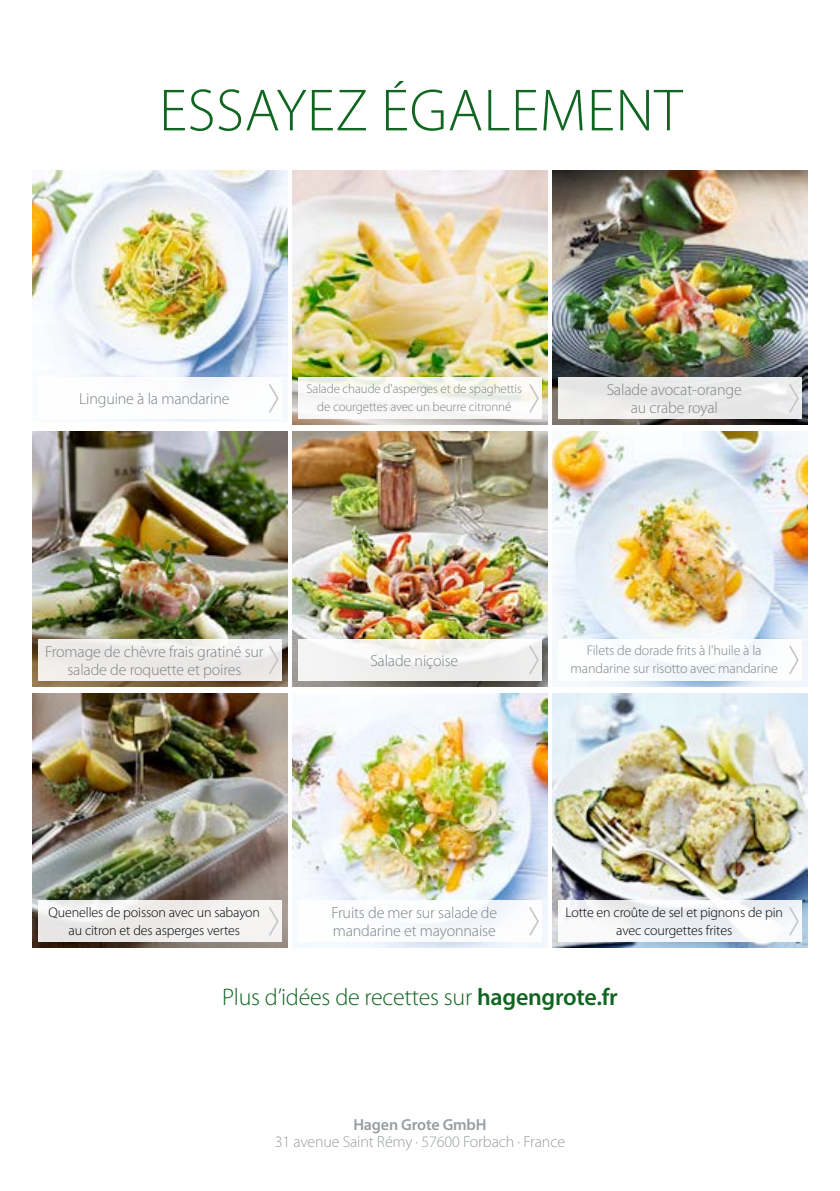
<style>
.page{position:relative;width:840px;height:1191px;background:#fff}
.page>*{position:absolute;margin:0;border:0;box-sizing:border-box;transform-origin:0 0}
.t1{font:300 60px "Myriad Pro";letter-spacing:.01em;color:#106621}
.t2{font:300 24px "Myriad Pro";letter-spacing:-.01em;color:#106621}
.t3{font:300 16px/18px "Myriad Pro";letter-spacing:-.01em;color:#7d8386;text-align:center}
.t4{font:300 16px "Myriad Pro";letter-spacing:-.01em;color:#979da0}
.t5{font:600 16px "Myriad Pro";letter-spacing:-.01em;color:#979da0}
.t6{font:300 14px/18px "Myriad Pro";letter-spacing:-.01em;color:#000;text-align:center}
.t7{font:300 14px/18px "Myriad Pro";letter-spacing:-.01em;color:#7d8386;text-align:center}
.t8{font:300 13px/18px "Myriad Pro";letter-spacing:-.01em;color:#7d8386;text-align:center}
.s1{font-weight:600}
</style>
<div class="page">
<img style="left:33px;top:170px;width:254px;height:251px">
<div style="left:38px;top:378px;width:243px;height:41px;background:#fff"></div>
<img style="left:33px;top:693px;width:254px;height:254px">
<div style="left:38px;top:900px;width:243px;height:42px;background:#f1f0ef"></div>
<img style="left:292px;top:693px;width:255px;height:254px">
<div style="left:298px;top:900px;width:243px;height:42px;background:#fff"></div>
<img style="left:33px;top:431px;width:254px;height:255px">
<div style="left:38px;top:639px;width:243px;height:41px;background:linear-gradient(to right,#eeebe7,#efeeed)"></div>
<img style="left:552px;top:431px;width:254px;height:255px">
<div style="left:558px;top:639px;width:243px;height:41px;background:#fff"></div>
<img style="left:292px;top:431px;width:255px;height:255px">
<div style="left:298px;top:639px;width:243px;height:41px;background:#f3f2f1"></div>
<img style="left:292px;top:170px;width:255px;height:255px">
<svg style="left:298px;top:378px;width:243px;height:41px"></svg>
<img style="left:552px;top:693px;width:254px;height:254px">
<div style="left:558px;top:900px;width:243px;height:42px;background:#f2f4f7"></div>
<img style="left:552px;top:170px;width:254px;height:255px">
<div style="left:558px;top:378px;width:243px;height:41px;background:#e9e9e9"></div>
<svg style="left:269px;top:384px;width:10px;height:29px"></svg>
<svg style="left:527px;top:643px;width:12px;height:31px"></svg>
<svg style="left:527px;top:382px;width:12px;height:33px"></svg>
<svg style="left:789px;top:384px;width:10px;height:29px"></svg>
<svg style="left:267px;top:643px;width:12px;height:33px"></svg>
<svg style="left:789px;top:645px;width:10px;height:29px"></svg>
<svg style="left:269px;top:907px;width:10px;height:29px"></svg>
<svg style="left:529px;top:907px;width:10px;height:29px"></svg>
<svg style="left:789px;top:907px;width:10px;height:29px"></svg>
<h1 class="t1" style="left:159px;top:74px;width:524px">ESSAYEZ ÉGALEMENT</h1>
<p class="t3" style="left:79px;top:390px;width:152px">Linguine à la mandarine</p>
<p class="t8" style="left:306px;top:380px;width:217px">Salade chaude d'asperges et de spaghettis de courgettes avec un beurre citronné</p>
<p class="t3" style="left:606px;top:381px;width:136px">Salade avocat-orange au crabe royal</p>
<p class="t3" style="left:45px;top:642px;width:220px">Fromage de chèvre frais gratiné sur salade de roquette et poires</p>
<p class="t7" style="left:570px;top:641px;width:209px">Filets de dorade frits à l'huile à la mandarine sur risotto avec mandarine</p>
<p class="t3" style="left:370px;top:651px;width:89px">Salade niçoise</p>
<p class="t6" style="left:49px;top:903px;width:213px">Quenelles de poisson avec un sabayon au citron et des asperges vertes</p>
<p class="t3" style="left:331px;top:904px;width:167px;text-align:left">Fruits de mer sur salade de mandarine et mayonnaise</p>
<p class="t6" style="left:565px;top:903px;width:219px">Lotte en croûte de sel et pignons de pin avec courgettes frites</p>
<h2 class="t2" style="left:222px;top:982px;width:397px">Plus d’idées de recettes sur <span class="s1">hagengrote.fr</span></h2>
<p class="t5" style="left:353px;top:1114px;width:135px">Hagen Grote GmbH</p>
<p class="t4" style="left:275px;top:1131px;width:291px">31 avenue Saint Rémy · 57600 Forbach · France</p>
</div>
